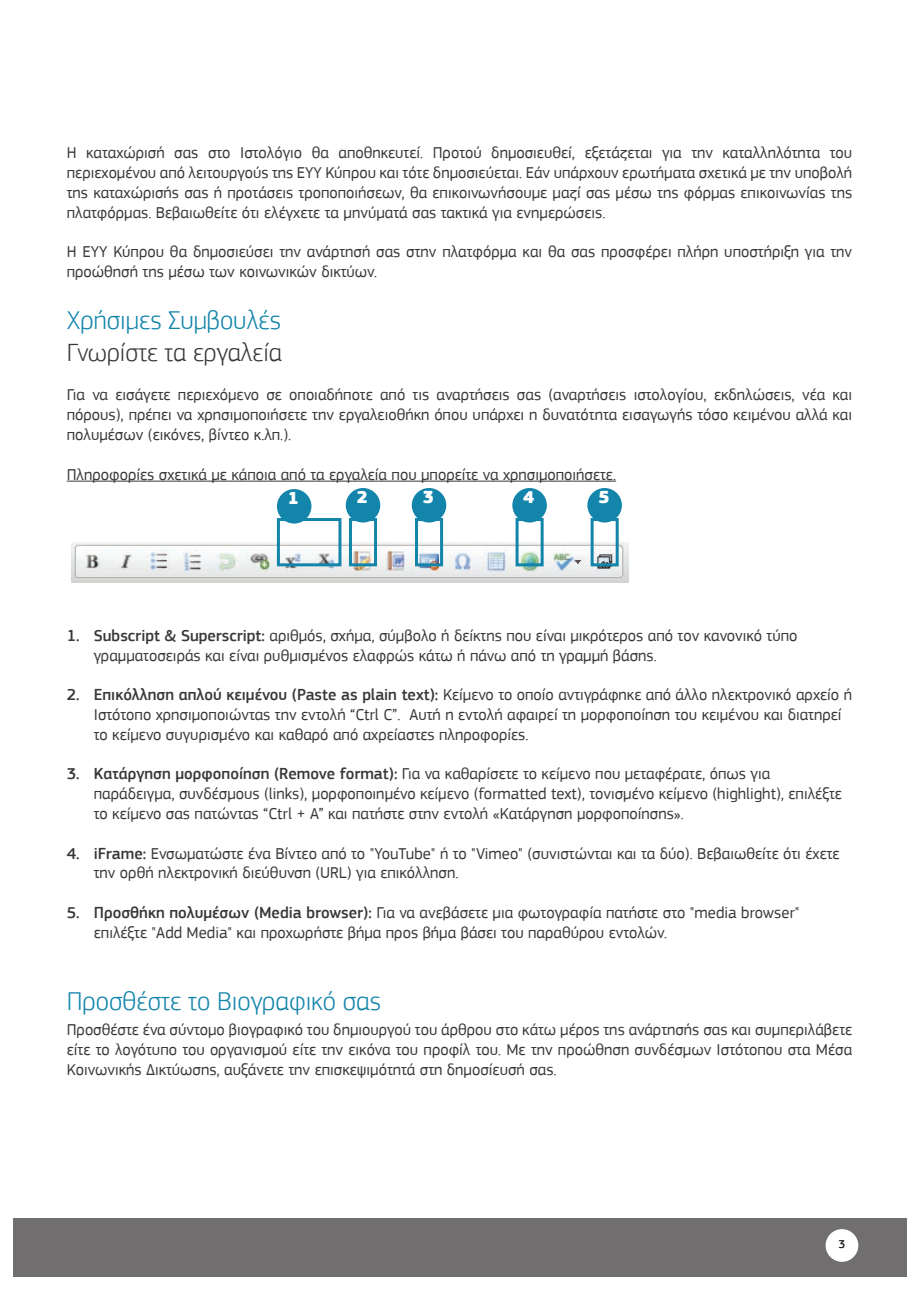
<style>
.page{position:relative;width:919px;height:1289px;background:#fff}
.page>*{position:absolute;margin:0;border:0;box-sizing:border-box;transform-origin:0 0}
.t1{font:300 27px "PF Square Sans Pro";color:#1385ab}
.t2{font:300 26.1px "PF Square Sans Pro";color:#393837}
.t3{font:900 18px "PF Square Sans Pro";color:#fff}
.t4{font:16.5px/19.8px "PF Square Sans Pro";color:#393837}
.t5{font:500 12px "PF Square Sans Pro";color:#231f20}
.s1{font-weight:500}
</style>
<div class="page">
<hr style="left:67px;top:481px;width:549px;height:1px;background:#393837">
<img style="left:71px;top:542px;width:557px;height:40px">
<div style="left:277px;top:518px;width:64px;height:48px;border:3px solid #1385ab"></div>
<div style="left:349px;top:518px;width:28px;height:48px;border:3px solid #1385ab"></div>
<div style="left:415px;top:518px;width:28px;height:48px;border:3px solid #1385ab"></div>
<div style="left:515px;top:518px;width:28px;height:48px;border:3px solid #1385ab"></div>
<div style="left:590px;top:518px;width:28px;height:48px;border:3px solid #1385ab"></div>
<div style="left:277px;top:489px;width:34px;height:34px;background:#1385ab;border-radius:50%"></div>
<div style="left:346px;top:488px;width:34px;height:34px;background:#1385ab;border-radius:50%"></div>
<div style="left:412px;top:488px;width:34px;height:34px;background:#1385ab;border-radius:50%"></div>
<div style="left:512px;top:488px;width:35px;height:34px;background:#1385ab;border-radius:50%"></div>
<div style="left:587px;top:488px;width:35px;height:34px;background:#1385ab;border-radius:50%"></div>
<div style="left:13px;top:1218px;width:893px;height:58px;background:#706e6e"></div>
<div style="left:825px;top:1229px;width:33px;height:32px;background:#fff;border-radius:50%"></div>
<p class="t4" style="left:67px;top:143px;width:786px;text-align:justify">Η καταχώρισή σας στο Ιστολόγιο θα αποθηκευτεί. Προτού δημοσιευθεί, εξετάζεται για την καταλληλότητα του περιεχομένου από λειτουργούς της ΕΥΥ Κύπρου και τότε δημοσιεύεται. Εάν υπάρχουν ερωτήματα σχετικά με την υποβολή της καταχώρισής σας ή προτάσεις τροποποιήσεων, θα επικοινωνήσουμε μαζί σας μέσω της φόρμας επικοινωνίας της πλατφόρμας. Βεβαιωθείτε ότι ελέγχετε τα μηνύματά σας τακτικά για ενημερώσεις.</p>
<p class="t4" style="left:67px;top:242px;width:786px">Η ΕΥΥ Κύπρου θα δημοσιεύσει την ανάρτησή σας στην πλατφόρμα και θα σας προσφέρει πλήρη υποστήριξη για την προώθησή της μέσω των κοινωνικών δικτύων.</p>
<h1 class="t1" style="left:67px;top:305px;width:216px">Χρήσιμες Συμβουλές</h1>
<h2 class="t2" style="left:67px;top:337px;width:217px">Γνωρίστε τα εργαλεία</h2>
<p class="t4" style="left:67px;top:385px;width:786px;text-align:justify">Για να εισάγετε περιεχόμενο σε οποιαδήποτε από τις αναρτήσεις σας (αναρτήσεις ιστολογίου, εκδηλώσεις, νέα και πόρους), πρέπει να χρησιμοποιήσετε την εργαλειοθήκη όπου υπάρχει η δυνατότητα εισαγωγής τόσο κειμένου αλλά και πολυμέσων (εικόνες, βίντεο κ.λπ.).</p>
<p class="t4" style="left:67px;top:464px;width:550px">Πληροφορίες σχετικά με κάποια από τα εργαλεία που μπορείτε να χρησιμοποιήσετε.</p>
<p class="t3" style="left:288px;top:487px;width:13px">1</p>
<p class="t3" style="left:356px;top:486px;width:13px">2</p>
<p class="t3" style="left:422px;top:486px;width:13px">3</p>
<p class="t3" style="left:523px;top:486px;width:13px">4</p>
<p class="t3" style="left:598px;top:486px;width:13px">5</p>
<p class="t4" style="left:94px;top:625px;width:705px;text-indent:-27px"><span class="s1">1. Subscript &amp; Superscript:</span> αριθμός, σχήμα, σύμβολο ή δείκτης που είναι μικρότερος από τον κανονικό τύπο γραμματοσειράς και είναι ρυθμισμένος ελαφρώς κάτω ή πάνω από τη γραμμή βάσης.</p>
<p class="t4" style="left:94px;top:685px;width:759px;text-indent:-27px"><span class="s1">2. Επικόλληση απλού κειμένου (Paste as plain text):</span> Κείμενο το οποίο αντιγράφηκε από άλλο ηλεκτρονικό αρχείο ή<br>Ιστότοπο χρησιμοποιώντας την εντολή “Ctrl C”. Αυτή η εντολή αφαιρεί τη μορφοποίηση του κειμένου και διατηρεί το κείμενο συγυρισμένο και καθαρό από αχρείαστες πληροφορίες.</p>
<p class="t4" style="left:94px;top:764px;width:749px;text-indent:-27px"><span class="s1">3. Κατάργηση μορφοποίηση (Remove format):</span> Για να καθαρίσετε το κείμενο που μεταφέρατε, όπως για παράδειγμα, συνδέσμους (links), μορφοποιημένο κείμενο (formatted text), τονισμένο κείμενο (highlight), επιλέξτε το κείμενο σας πατώντας “Ctrl + A” και πατήστε στην εντολή «Κατάργηση μορφοποίησης».</p>
<p class="t4" style="left:94px;top:843px;width:747px;text-indent:-27px"><span class="s1">4. iFrame:</span> Ενσωματώστε ένα Βίντεο από το "YouTube" ή το "Vimeo" (συνιστώνται και τα δύο). Βεβαιωθείτε ότι έχετε την ορθή ηλεκτρονική διεύθυνση (URL) για επικόλληση.</p>
<p class="t4" style="left:94px;top:902px;width:707px;text-indent:-27px"><span class="s1">5. Προσθήκη πολυμέσων (Media browser):</span> Για να ανεβάσετε μια φωτογραφία πατήστε στo "media browser" επιλέξτε "Add Media" και προχωρήστε βήμα προς βήμα βάσει του παραθύρου εντολών.</p>
<h1 class="t1" style="left:67px;top:985px;width:316px">Προσθέστε το Βιογραφικό σας</h1>
<p class="t4" style="left:67px;top:1020px;width:786px;text-align:justify">Προσθέστε ένα σύντομο βιογραφικό του δημιουργού του άρθρου στο κάτω μέρος της ανάρτησής σας και συμπεριλάβετε είτε το λογότυπο του οργανισμού είτε την εικόνα του προφίλ του. Με την προώθηση συνδέσμων Ιστότοπου στα Μέσα Κοινωνικής Δικτύωσης, αυξάνετε την επισκεψιμότητά στη δημοσίευσή σας.</p>
<p class="t5" style="left:838px;top:1237px;width:8px">3</p>
</div>
